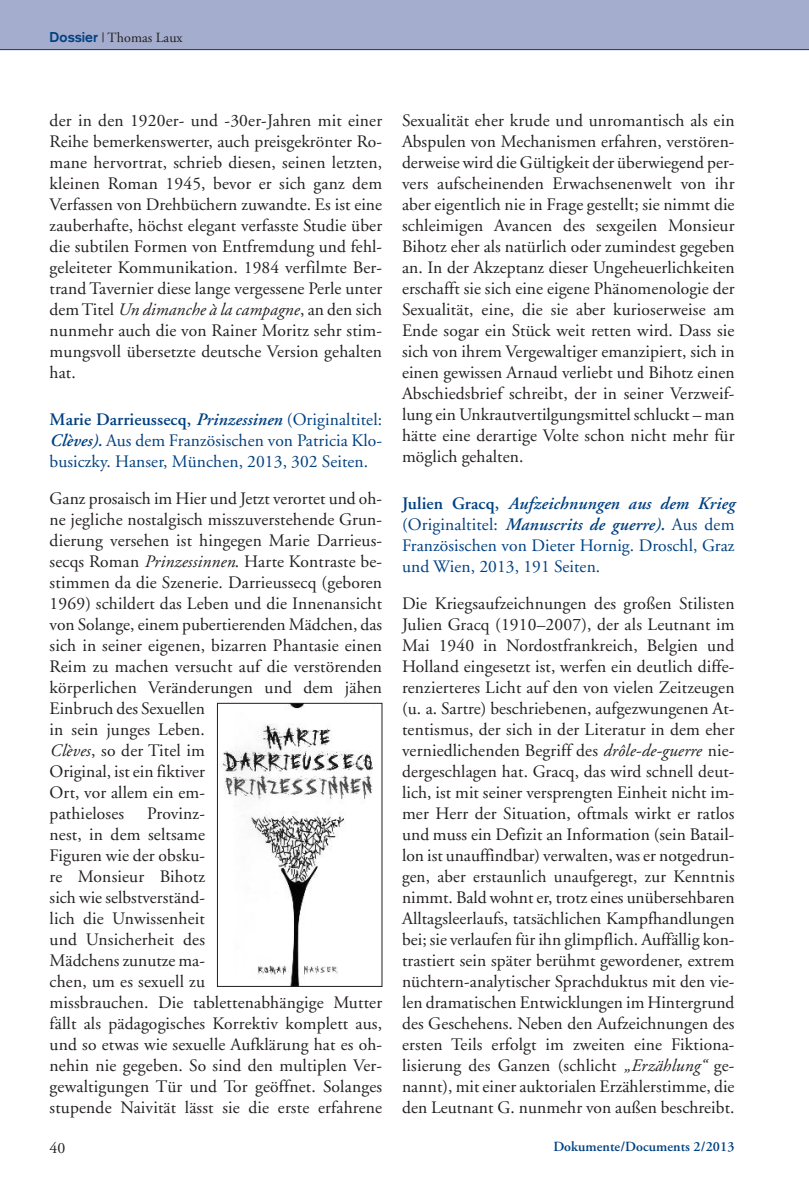
<style>
.page{position:relative;width:809px;height:1191px;background:#fff}
.page>*{position:absolute;margin:0;border:0;box-sizing:border-box;transform-origin:0 0}
.t1{font:17.5px/21px "Adobe Garamond";letter-spacing:.01em;color:#231f20;text-align:justify}
.t2{font:17.5px/21px "Adobe Garamond";letter-spacing:.005em;color:#014181;text-align:justify}
.t3{font:15.75px "Adobe Garamond";color:#231f20}
.t4{font:600 14px "Adobe Garamond";letter-spacing:.005em;color:#014181}
.t5{font:14px "Adobe Garamond";letter-spacing:.005em;color:#231f20}
.s1{font-family:"Akzidenz Grotesk";font-weight:700;color:#014181}
.s2{font-style:italic}
.s3{font-weight:600}
.s4{font-weight:600;font-style:italic}
</style>
<div class="page">
<div style="left:0;top:0;width:809px;height:50px;background:#a4adcd"></div>
<hr style="left:0;top:49px;width:809px;height:1px;background:#014181">
<img style="left:221px;top:705px;width:152px;height:279px">
<div style="left:217px;top:703px;width:165px;height:283px;border:1px solid #231f20"></div>
<p class="t5" style="left:50px;top:32px;width:134px"><span class="s1">Dossier</span> | Thomas Laux</p>
<p class="t1" style="left:50px;top:111px;width:334px">der in den 1920er- und -30er-Jahren mit einer Reihe bemerkenswerter, auch preisgekrönter Ro&shy;mane hervortrat, schrieb diesen, seinen letzten, kleinen Roman 1945, bevor er sich ganz dem Verfassen von Drehbüchern zuwandte. Es ist eine zauberhafte, höchst elegant verfasste Studie über die subtilen Formen von Entfremdung und fehl&shy;geleiteter Kommunikation. 1984 verfilmte Ber&shy;trand Tavernier diese lange vergessene Perle unter demTitel <span class="s2">Un dimanche à la campagne</span>, an den sich nunmehr auch die von Rainer Moritz sehr stim&shy;mungsvoll übersetzte deutsche Version gehalten hat.</p>
<p class="t2" style="left:50px;top:411px;width:334px"><span class="s3">Marie Darrieussecq,</span> <span class="s4">Prinzessinen</span> (Originaltitel:<br><span class="s4">Clèves).</span> Aus dem Französischen von Patricia Klo&shy;busiczky. Hanser, München, 2013, 302 Seiten.</p>
<p class="t1" style="left:50px;top:489px;width:334px;text-align:left">Ganz prosaisch im Hier und Jetzt verortet und oh&shy;ne jegliche nostalgisch misszuverstehende Grun&shy;dierung versehen ist hingegen Marie Darrieus&shy;secqs Roman <span class="s2">Prinzessinnen</span>. Harte Kontraste be&shy;stimmen da die Szenerie. Darrieussecq (geboren 1969) schildert das Leben und die Innenansicht von Solange, einem pubertierenden Mädchen, das sich in seiner eigenen, bizarren Phantasie einen Reim zu machen versucht auf die verstörenden körperlichen Veränderungen und dem jähen Einbruch des Sexuellen<br>in sein junges Leben.<br><span class="s2">Clèves</span>, so der Titel im<br>Original, ist ein fiktiver<br>Ort, vor allem ein em-<br>pathieloses</p>
<p class="t1" style="left:50px;top:804px;width:334px;text-align:left;text-indent:98px">Provinz-<br>nest, in dem seltsame<br>Figuren wie der obsku-<br>re Monsieur Bihotz<br>sich wie selbstverständ-<br>lich die Unwissenheit<br>und Unsicherheit des<br>Mädchens zunutze ma-<br>chen, um es sexuell zu<br>missbrauchen. Die tablettenabhängige Mutter fällt als pädagogisches Korrektiv komplett aus, und so etwas wie sexuelle Aufklärung hat es oh&shy;nehin nie gegeben. So sind den multiplen Ver&shy;gewaltigungen Tür und Tor geöffnet. Solanges stupende Naivität lässt sie die erste erfahrene</p>
<p class="t1" style="left:402px;top:111px;width:334px">Sexualität eher krude und unromantisch als ein Abspulen von Mechanismen erfahren, verstören&shy;derweise wird die Gültigkeit der überwiegend per&shy;vers aufscheinenden Erwachsenenwelt von ihr aber eigentlich nie in Frage gestellt; sie nimmt die schleimigen Avancen des sexgeilen Monsieur Bihotz eher als natürlich oder zumindest gegeben an. In der Akzeptanz dieser Ungeheuerlichkeiten erschafft sie sich eine eigene Phänomenologie der Sexualität, eine, die sie aber kurioserweise am Ende sogar ein Stück weit retten wird. Dass sie sich von ihrem Vergewaltiger emanzipiert, sich in einen gewissen Arnaud verliebt und Bihotz einen Abschiedsbrief schreibt, der in seiner Verzweif&shy;lung ein Unkrautvertilgungsmittel schluckt – man hätte eine derartige Volte schon nicht mehr für möglich gehalten.</p>
<p class="t2" style="left:402px;top:495px;width:334px"><span class="s3">Julien Gracq,</span> <span class="s4">Aufzeichnungen aus dem Krieg </span>(Originaltitel: <span class="s4">Manuscrits de guerre).</span> Aus dem Französischen von Dieter Hornig. Droschl, Graz und Wien, 2013, 191 Seiten.</p>
<p class="t1" style="left:402px;top:594px;width:334px">Die Kriegsaufzeichnungen des großen Stilisten Julien Gracq (1910–2007), der als Leutnant im Mai 1940 in Nordostfrankreich, Belgien und Holland eingesetzt ist, werfen ein deutlich diffe&shy;renzierteres Licht auf den von vielen Zeitzeugen (u. a. Sartre) beschriebenen, aufgezwungenen At&shy;tentismus, der sich in der Literatur in dem eher verniedlichenden Begriff des <span class="s2">drôle-de-guerre</span> nie&shy;dergeschlagen hat. Gracq, das wird schnell deut&shy;lich, ist mit seiner versprengten Einheit nicht im&shy;mer Herr der Situation, oftmals wirkt er ratlos und muss ein Defizit an Information (sein Batail&shy;lon ist unauffindbar) verwalten, was er notgedrun&shy;gen, aber erstaunlich unaufgeregt, zur Kenntnis nimmt. Bald wohnt er, trotz eines unübersehbaren Alltagsleerlaufs, tatsächlichen Kampfhandlungen bei; sie verlaufen für ihn glimpflich. Auffällig kon&shy;trastiert sein später berühmt gewordener, extrem nüchtern-analytischer Sprachduktus mit den vie&shy;len dramatischen Entwicklungen im Hintergrund des Geschehens. Neben den Aufzeichnungen des ersten Teils erfolgt im zweiten eine Fiktiona&shy;lisierung des Ganzen (schlicht <span class="s2">„Erzählung“</span> ge&shy;nannt), mit einer auktorialen Erzählerstimme, die den Leutnant G. nunmehr von außen beschreibt.</p>
<p class="t3" style="left:50px;top:1141px;width:17px">40</p>
<p class="t4" style="left:553px;top:1141px;width:183px">Dokumente/Documents 2/2013</p>
</div>
